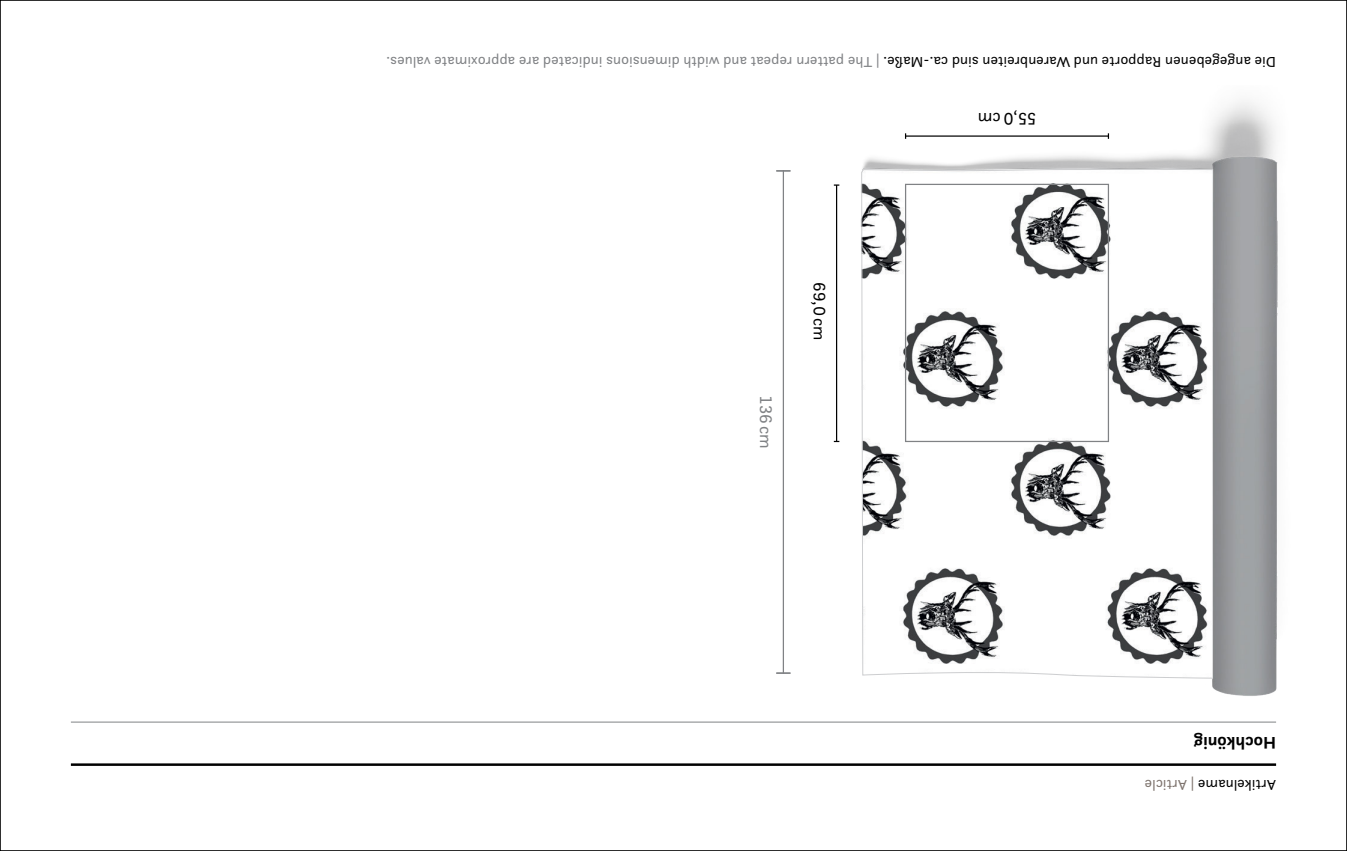
<style>
.page{position:relative;width:1347px;height:851px;background:#fff}
.page>*{position:absolute;margin:0;border:0;box-sizing:border-box;transform-origin:0 0}
.t1{font:700 17.5px "Questa Sans";letter-spacing:.005em;color:#000}
.t2{font:17.5px "Questa Sans";color:#000}
.t3{font:17.5px "Questa Sans";letter-spacing:.005em;color:#808285}
.t4{font:17.25px "Questa Sans";color:#000}
.t5{font:15px "Questa Sans";letter-spacing:.005em;color:#808285}
.t6{font:15px "Questa Sans";letter-spacing:.005em;color:#000}
.s1{color:#000}
.s2{color:#7f756f}
</style>
<div class="page">
<img style="left:833px;top:101px;width:445px;height:595px">
<hr style="left:782px;top:170px;width:2px;height:503px;background:#808285">
<hr style="left:71px;top:721px;width:1205px;height:1px;background:#808285">
<hr style="left:71px;top:763px;width:1205px;height:2px;background:#000">
<svg style="left:776px;top:672px;width:14px;height:1px"></svg>
<svg style="left:776px;top:170px;width:14px;height:1px"></svg>
<hr style="left:836px;top:185px;width:1px;height:256px;background:#000">
<svg style="left:860px;top:168px;width:353px;height:598px"></svg>
<hr style="left:905px;top:135px;width:203px;height:2px;background:#000">
<svg style="left:1107px;top:133px;width:2px;height:6px"></svg>
<p class="t5" style="left:1276px;top:71px;width:891px;rotate:-180deg"><span class="s1">Die angegebenen Rapporte und Warenbreiten sind ca.-Maße.</span> | The pattern repeat and width dimensions indicated are approximate values.</p>
<p class="t3" style="left:777px;top:396px;width:54px;rotate:90deg">136cm</p>
<p class="t4" style="left:830px;top:282px;width:60px;rotate:90deg">69,0cm</p>
<p class="t2" style="left:1036px;top:130px;width:59px;rotate:-180deg">55,0 cm</p>
<p class="t1" style="left:1276px;top:754px;width:83px;rotate:-180deg">Hochkönig</p>
<p class="t6" style="left:1276px;top:794px;width:133px;rotate:-180deg">Artikelname <span class="s2">| Article</span></p>
</div>
